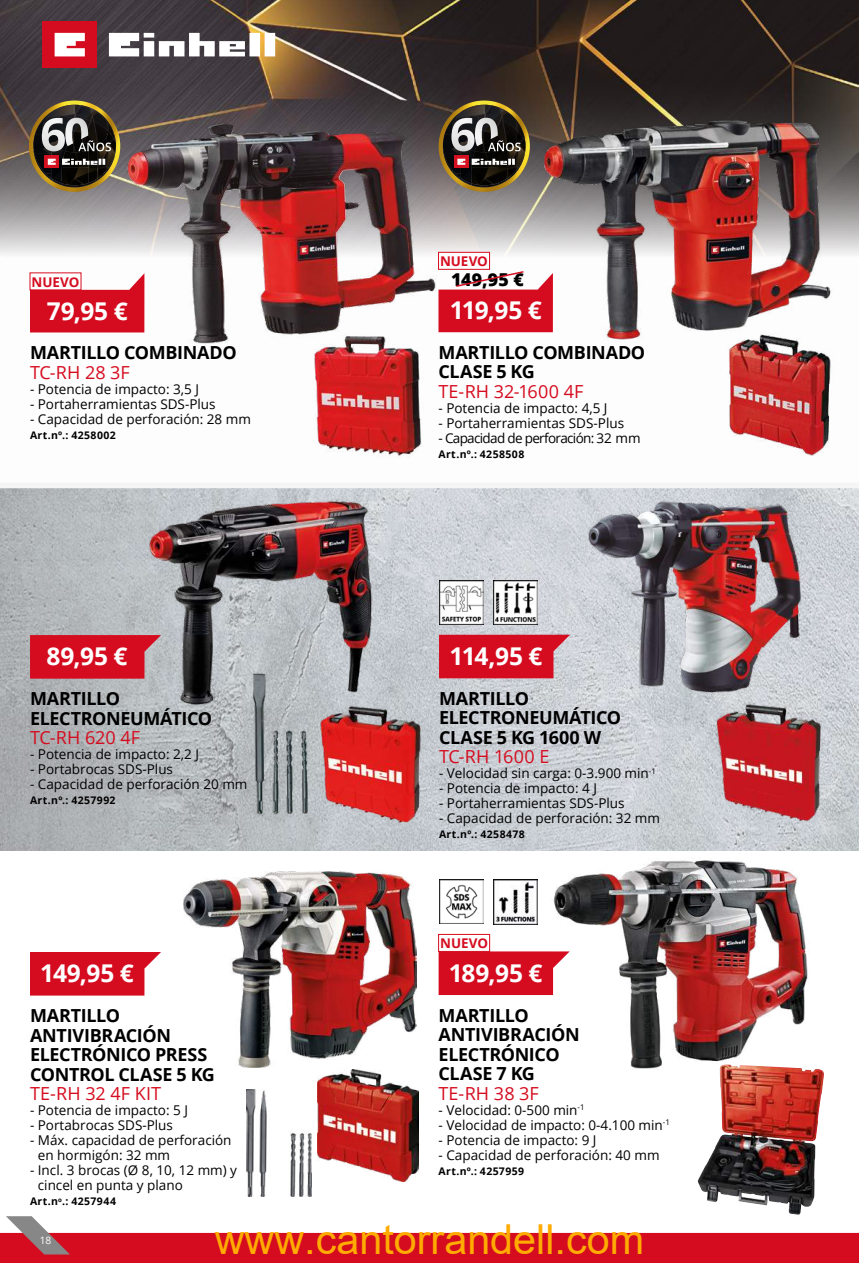
<style>
.page{position:relative;width:859px;height:1263px;background:#fff}
.page>*{position:absolute;margin:0;border:0;box-sizing:border-box;transform-origin:0 0}
.t1{font:41.25px "Arial";color:#ffab00}
.t2{font:700 24.45px "Open Sans";letter-spacing:-.01em;color:#fff}
.t3{font:700 18px/19.5px "Open Sans";letter-spacing:-.02em;color:#000}
.t4{font:18px "Open Sans";letter-spacing:.005em;color:#d50c1f}
.t5{font:800 17.7px "Open Sans";color:#000}
.t6{font:13.5px/15px "Open Sans";color:#000}
.t7{font:13.5px "Open Sans";letter-spacing:-.05em;color:#000}
.t8{font:700 13.35px "Open Sans";letter-spacing:-.005em;color:#d50c1f}
.t9{font:700 10.5px "Open Sans";letter-spacing:.04em;color:#000}
.t10{font:10.2px "Open Sans";color:#fff}
</style>
<div class="page">
<img style="left:0;top:0;width:859px;height:851px">
<img style="left:727px;top:332px;width:108px;height:123px">
<img style="left:540px;top:113px;width:294px;height:229px">
<div style="left:0;top:483px;width:859px;height:6px;background:#f5f5f5"></div>
<img style="left:29px;top:101px;width:91px;height:91px">
<img style="left:33px;top:106px;width:9px;height:19px">
<img style="left:33px;top:125px;width:2px;height:9px">
<img style="left:98px;top:152px;width:9px;height:7px">
<img style="left:88px;top:152px;width:10px;height:7px">
<img style="left:65px;top:152px;width:23px;height:7px">
<img style="left:107px;top:172px;width:6px;height:15px">
<img style="left:107px;top:152px;width:9px;height:20px">
<img style="left:35px;top:115px;width:7px;height:19px">
<img style="left:33px;top:134px;width:18px;height:40px">
<img style="left:51px;top:151px;width:14px;height:8px">
<img style="left:50px;top:105px;width:13px;height:1px">
<img style="left:42px;top:106px;width:18px;height:12px">
<img style="left:60px;top:106px;width:3px;height:12px">
<img style="left:33px;top:146px;width:10px;height:27px">
<svg style="left:45px;top:156px;width:14px;height:3px"></svg>
<svg style="left:36px;top:159px;width:71px;height:29px;background:#50402f"></svg>
<img style="left:42px;top:118px;width:21px;height:33px">
<svg style="left:63px;top:105px;width:53px;height:47px;background:#504b41"></svg>
<img style="left:439px;top:101px;width:91px;height:91px">
<img style="left:443px;top:106px;width:9px;height:19px">
<img style="left:443px;top:125px;width:2px;height:9px">
<img style="left:507px;top:152px;width:9px;height:7px">
<img style="left:498px;top:152px;width:9px;height:7px">
<img style="left:475px;top:152px;width:23px;height:7px">
<img style="left:516px;top:172px;width:6px;height:15px">
<img style="left:516px;top:152px;width:9px;height:20px">
<img style="left:445px;top:115px;width:7px;height:19px">
<img style="left:443px;top:134px;width:18px;height:40px">
<img style="left:461px;top:151px;width:14px;height:8px">
<img style="left:460px;top:105px;width:12px;height:1px">
<img style="left:452px;top:106px;width:17px;height:12px">
<img style="left:469px;top:106px;width:3px;height:12px">
<img style="left:443px;top:146px;width:10px;height:27px">
<svg style="left:454px;top:156px;width:14px;height:3px"></svg>
<svg style="left:446px;top:159px;width:70px;height:29px;background:#503f2f"></svg>
<img style="left:451px;top:118px;width:21px;height:33px">
<svg style="left:472px;top:105px;width:53px;height:47px;background:#4f493f"></svg>
<div style="left:43px;top:21px;width:54px;height:47px;background:#d50c1f"></div>
<svg style="left:55px;top:33px;width:30px;height:23px"></svg>
<svg style="left:109px;top:33px;width:166px;height:23px"></svg>
<img style="left:311px;top:703px;width:120px;height:127px">
<img style="left:147px;top:498px;width:227px;height:207px">
<img style="left:249px;top:660px;width:62px;height:170px">
<img style="left:121px;top:119px;width:317px;height:233px">
<img style="left:309px;top:333px;width:120px;height:128px">
<img style="left:716px;top:702px;width:108px;height:128px">
<img style="left:580px;top:488px;width:231px;height:215px">
<img style="left:494px;top:580px;width:44px;height:44px">
<img style="left:439px;top:580px;width:44px;height:44px">
<svg style="left:439px;top:635px;width:131px;height:43px;background:#d42031"></svg>
<img style="left:698px;top:1069px;width:126px;height:146px">
<img style="left:553px;top:858px;width:258px;height:214px">
<img style="left:439px;top:880px;width:44px;height:44px">
<img style="left:494px;top:880px;width:44px;height:44px">
<svg style="left:30px;top:635px;width:131px;height:44px;background:#d11f30"></svg>
<svg style="left:439px;top:951px;width:131px;height:44px;background:#d92737"></svg>
<div style="left:438px;top:934px;width:52px;height:18px;border:1px solid #d50c1f"></div>
<svg style="left:438px;top:270px;width:115px;height:62px"></svg>
<div style="left:438px;top:252px;width:51px;height:17px;background:#fff"></div>
<div style="left:438px;top:252px;width:52px;height:18px;border:1px solid #d50c1f"></div>
<svg style="left:0;top:1216px;width:859px;height:47px"></svg>
<img style="left:246px;top:1090px;width:66px;height:106px">
<img style="left:183px;top:871px;width:233px;height:197px">
<img style="left:318px;top:1069px;width:100px;height:112px">
<svg style="left:30px;top:952px;width:131px;height:43px;background:#d92435"></svg>
<svg style="left:30px;top:273px;width:114px;height:59px;background:#db3242"></svg>
<div style="left:30px;top:273px;width:51px;height:17px;background:#fff"></div>
<p class="t8" style="left:440px;top:252px;width:49px">NUEVO</p>
<p class="t8" style="left:32px;top:272px;width:49px">NUEVO</p>
<h2 class="t2" style="left:47px;top:293px;width:82px">79,95 €</h2>
<h3 class="t5" style="left:451px;top:266px;width:74px">149,95 €</h3>
<h2 class="t2" style="left:450px;top:293px;width:94px">119,95 €</h2>
<h3 class="t3" style="left:30px;top:342px;width:208px">MARTILLO COMBINADO</h3>
<h3 class="t4" style="left:30px;top:360px;width:101px">TC-RH 28 3F</h3>
<p class="t6" style="left:30px;top:381px;width:171px">- Potencia de impacto: 3,5 J</p>
<p class="t6" style="left:30px;top:396px;width:187px">- Portaherramientas SDS-Plus</p>
<p class="t6" style="left:30px;top:411px;width:222px">- Capacidad de perforación: 28 mm</p>
<p class="t9" style="left:30px;top:427px;width:87px">Art.nº.: 4258002</p>
<h3 class="t3" style="left:438px;top:342px;width:208px">MARTILLO COMBINADO<br>CLASE 5 KG</h3>
<h3 class="t4" style="left:438px;top:379px;width:146px">TE-RH 32-1600 4F</h3>
<p class="t6" style="left:438px;top:400px;width:171px">- Potencia de impacto: 4,5 J</p>
<p class="t6" style="left:438px;top:415px;width:187px">- Portaherramientas SDS-Plus</p>
<p class="t7" style="left:438px;top:429px;width:204px">- Capacidad de perforación: 32 mm</p>
<p class="t9" style="left:438px;top:447px;width:87px">Art.nº.: 4258508</p>
<h2 class="t2" style="left:47px;top:639px;width:82px">89,95 €</h2>
<h2 class="t2" style="left:450px;top:639px;width:94px">114,95 €</h2>
<h3 class="t3" style="left:30px;top:688px;width:184px">MARTILLO<br>ELECTRONEUMÁTICO</h3>
<h3 class="t4" style="left:30px;top:725px;width:111px">TC-RH 620 4F</h3>
<p class="t6" style="left:30px;top:746px;width:171px">- Potencia de impacto: 2,2 J</p>
<p class="t6" style="left:30px;top:761px;width:145px">- Portabrocas SDS-Plus</p>
<p class="t6" style="left:30px;top:776px;width:219px">- Capacidad de perforación 20 mm</p>
<p class="t9" style="left:30px;top:793px;width:87px">Art.nº.: 4257992</p>
<h3 class="t3" style="left:439px;top:688px;width:184px">MARTILLO<br>ELECTRONEUMÁTICO<br>CLASE 5 KG 1600 W</h3>
<h3 class="t4" style="left:439px;top:744px;width:112px">TC-RH 1600 E</h3>
<p class="t6" style="left:439px;top:766px;width:218px">- Velocidad sin carga: 0-3.900 min<sup>-1</sup></p>
<p class="t6" style="left:439px;top:781px;width:160px">- Potencia de impacto: 4 J</p>
<p class="t6" style="left:439px;top:796px;width:187px">- Portaherramientas SDS-Plus</p>
<p class="t6" style="left:439px;top:811px;width:222px">- Capacidad de perforación: 32 mm</p>
<p class="t9" style="left:439px;top:827px;width:87px">Art.nº.: 4258478</p>
<p class="t8" style="left:440px;top:934px;width:49px">NUEVO</p>
<h2 class="t2" style="left:40px;top:956px;width:95px">149,95 €</h2>
<h2 class="t2" style="left:449px;top:955px;width:95px">189,95 €</h2>
<h3 class="t3" style="left:30px;top:1005px;width:186px">MARTILLO<br>ANTIVIBRACIÓN<br>ELECTRÓNICO PRESS<br>CONTROL CLASE 5 KG</h3>
<h3 class="t4" style="left:30px;top:1081px;width:133px">TE-RH 32 4F KIT</h3>
<p class="t6" style="left:30px;top:1102px;width:160px">- Potencia de impacto: 5 J</p>
<p class="t6" style="left:30px;top:1117px;width:145px">- Portabrocas SDS-Plus</p>
<p class="t6" style="left:38px;top:1132px;width:195px;text-indent:-8px">- Máx. capacidad de perforación en hormigón: 32 mm</p>
<p class="t6" style="left:38px;top:1162px;width:201px;text-indent:-8px">- Incl. 3 brocas (Ø 8, 10, 12 mm) y cincel en punta y plano</p>
<p class="t9" style="left:30px;top:1194px;width:87px">Art.n<sup>o</sup>.: 4257944</p>
<h3 class="t3" style="left:439px;top:1005px;width:143px">MARTILLO<br>ANTIVIBRACIÓN<br>ELECTRÓNICO<br>CLASE 7 KG</h3>
<h3 class="t4" style="left:439px;top:1081px;width:102px">TE-RH 38 3F</h3>
<p class="t6" style="left:439px;top:1102px;width:148px">- Velocidad: 0-500 min<sup>-1</sup></p>
<p class="t6" style="left:438px;top:1117px;width:233px">- Velocidad de impacto: 0-4.100 min<sup>-1</sup></p>
<p class="t6" style="left:439px;top:1132px;width:160px">- Potencia de impacto: 9 J</p>
<p class="t6" style="left:439px;top:1147px;width:222px">- Capacidad de perforación: 40 mm</p>
<p class="t9" style="left:439px;top:1163px;width:87px">Art.nº.: 4257959</p>
<p class="t10" style="left:40px;top:1233px;width:13px">18</p>
<h1 class="t1" style="left:215px;top:1211px;width:431px">www.cantorrandell.com</h1>
</div>
